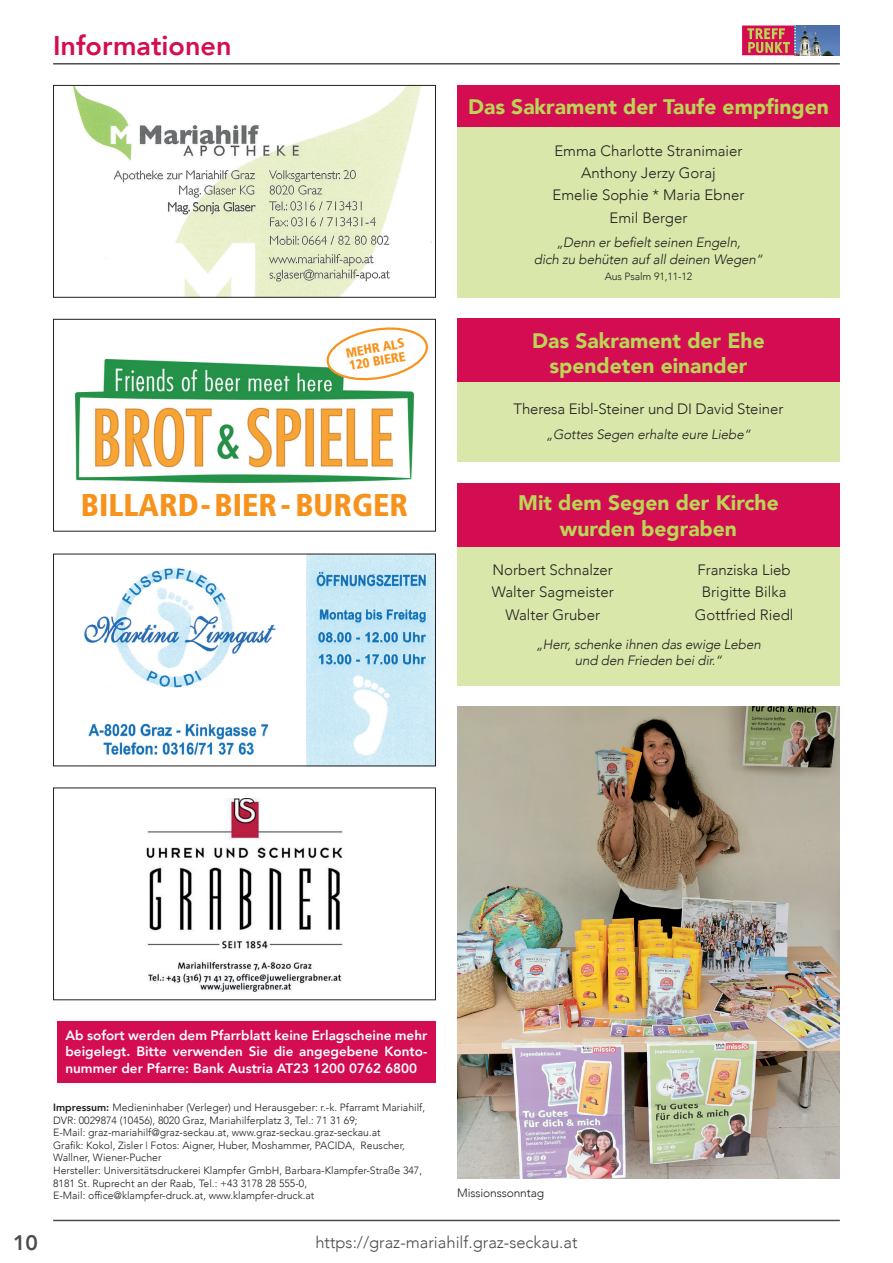
<style>
.page{position:relative;width:893px;height:1263px;background:#fff}
.page>*{position:absolute;margin:0;border:0;box-sizing:border-box;transform-origin:0 0}
.t1{font:900 condensed 31.5px "Frutiger";color:#f7931d}
.t2{font:800 27px "Avenir LT Com";color:#d40d52}
.t3{font:900 21px/25.2px "Avenir LT Com";color:#bad657;text-align:center}
.t4{font:900 21px/25.2px "Avenir";color:#bad657;text-align:center}
.t5{font:800 21px "Avenir LT Com";color:#4b4c4d}
.t6{font:300 16.5px "Avenir LT Com";color:#4b4c4d}
.t7{font:300 15px/22.2px "Avenir LT Com";color:#231f20;text-align:center}
.t8{font:300 15px "Avenir";letter-spacing:-.01em;color:#231f20}
.t9{font:800 13.5px/16.2px "Avenir LT Com";color:#fff;text-align:justify}
.t10{font:italic 300 13.5px/16.2px "Avenir LT Com";letter-spacing:-.01em;color:#231f20;text-align:center}
.t11{font:italic 300 13.5px "Avenir";letter-spacing:-.01em;color:#231f20}
.t12{font:900 condensed 13.2px/13.2px "Frutiger";color:#f7931d}
.t13{font:300 12px "Avenir LT Com";letter-spacing:-.01em;color:#231f20}
.t14{font:300 10.5px/12.6px "Avenir LT Com";color:#231f20}
.s1{font-weight:800}
.s2{font-family:"Univers";font-stretch:condensed}
</style>
<div class="page">
<hr style="left:53px;top:63px;width:787px;height:2px;background:#4b4c4d">
<hr style="left:53px;top:1220px;width:787px;height:1px;background:#4b4c4d">
<img style="left:796px;top:26px;width:44px;height:29px">
<svg style="left:742px;top:26px;width:54px;height:30px;background:#ca515b"></svg>
<img style="left:307px;top:556px;width:127px;height:208px">
<div style="left:53px;top:554px;width:383px;height:212px;border:1px solid #231f20"></div>
<img style="left:84px;top:563px;width:192px;height:192px">
<img style="left:146px;top:798px;width:197px;height:193px">
<div style="left:53px;top:787px;width:383px;height:213px;border:1px solid #231f20"></div>
<img style="left:73px;top:87px;width:359px;height:209px">
<div style="left:53px;top:85px;width:383px;height:213px;border:1px solid #231f20"></div>
<div style="left:53px;top:319px;width:383px;height:212px;border:1px solid #231f20"></div>
<img style="left:75px;top:360px;width:339px;height:122px">
<svg style="left:326px;top:327px;width:102px;height:55px"></svg>
<div style="left:457px;top:85px;width:383px;height:43px;background:#d40d52"></div>
<div style="left:457px;top:128px;width:383px;height:170px;background:#d9e7aa"></div>
<div style="left:457px;top:483px;width:383px;height:64px;background:#d40d52"></div>
<div style="left:457px;top:547px;width:383px;height:138px;background:#d9e7aa"></div>
<img style="left:457px;top:707px;width:383px;height:472px">
<div style="left:457px;top:318px;width:383px;height:64px;background:#d40d52"></div>
<div style="left:457px;top:382px;width:383px;height:80px;background:#d9e7aa"></div>
<div style="left:57px;top:1021px;width:379px;height:62px;background:#d40d52"></div>
<h2 class="t2" style="left:53px;top:30px;width:180px">Informationen</h2>
<p class="t12" style="left:345px;top:346px;width:61px;rotate:-10deg">MEHR ALS<br>120 BIERE</p>
<h1 class="t1" style="left:81px;top:486px;width:329px">BILLARD - BIER - BURGER</h1>
<h3 class="t3" style="left:468px;top:94px;width:362px">Das Sakrament der Taufe empfingen</h3>
<h3 class="t7" style="left:553px;top:140px;width:193px">Emma Charlotte Stranimaier<br>Anthony Jerzy Goraj<br>Emelie Sophie * Maria Ebner<br>Emil Berger</h3>
<p class="t10" style="left:534px;top:235px;width:231px">„Denn er befielt seinen Engeln,<br>dich zu behüten auf all deinen Wegen“</p>
<p class="t14" style="left:605px;top:271px;width:89px">Aus Psalm 91,11-12</p>
<h3 class="t4" style="left:532px;top:327px;width:234px">Das Sakrament der Ehe spendeten einander</h3>
<h3 class="t8" style="left:514px;top:400px;width:271px">Theresa Eibl-Steiner und DI David Steiner</h3>
<p class="t11" style="left:546px;top:426px;width:206px">„Gottes Segen erhalte eure Liebe“</p>
<h3 class="t3" style="left:518px;top:490px;width:262px">Mit dem Segen der Kirche wurden begraben</h3>
<h3 class="t7" style="left:492px;top:559px;width:123px">Norbert Schnalzer<br>Walter Sagmeister<br>Walter Gruber</h3>
<h3 class="t7" style="left:695px;top:559px;width:100px">Franziska Lieb<br>Brigitte Bilka<br>Gottfried Riedl</h3>
<p class="t10" style="left:536px;top:636px;width:226px">„Herr, schenke ihnen das ewige Leben und den Frieden bei dir.“</p>
<p class="t9" style="left:65px;top:1027px;width:363px">Ab sofort werden dem Pfarrblatt keine Erlagscheine mehr beigelegt. Bitte verwenden Sie die angegebene Konto&shy;nummer der Pfarre: Bank Austria AT23 1200 0762 6800</p>
<p class="t14" style="left:53px;top:1101px;width:373px"><span class="s1">Impressum:</span> Medieninhaber (Verleger) und Herausgeber: r.-k. Pfarramt Mariahilf, DVR: 0029874 (10456), 8020 Graz, Mariahilferplatz 3, Tel.: 71 31 69;<br>E-Mail: graz-mariahilf@graz-seckau.at, www.graz-seckau.graz-seckau.at<br>Grafik: Kokol, Zisler <span class="s2">|</span> Fotos: Aigner, Huber, Moshammer, PACIDA, Reuscher, Wallner, Wiener-Pucher<br>Hersteller: Universitätsdruckerei Klampfer GmbH, Barbara-Klampfer-Straße 347, 8181 St. Ruprecht an der Raab, Tel.: +43 3178 28 555-0,<br>E-Mail: office@klampfer-druck.at, www.klampfer-druck.at</p>
<p class="t13" style="left:457px;top:1185px;width:89px">Missionssonntag</p>
<h3 class="t5" style="left:13px;top:1230px;width:26px">10</h3>
<h3 class="t6" style="left:315px;top:1232px;width:264px">https://graz-mariahilf.graz-seckau.at</h3>
</div>
